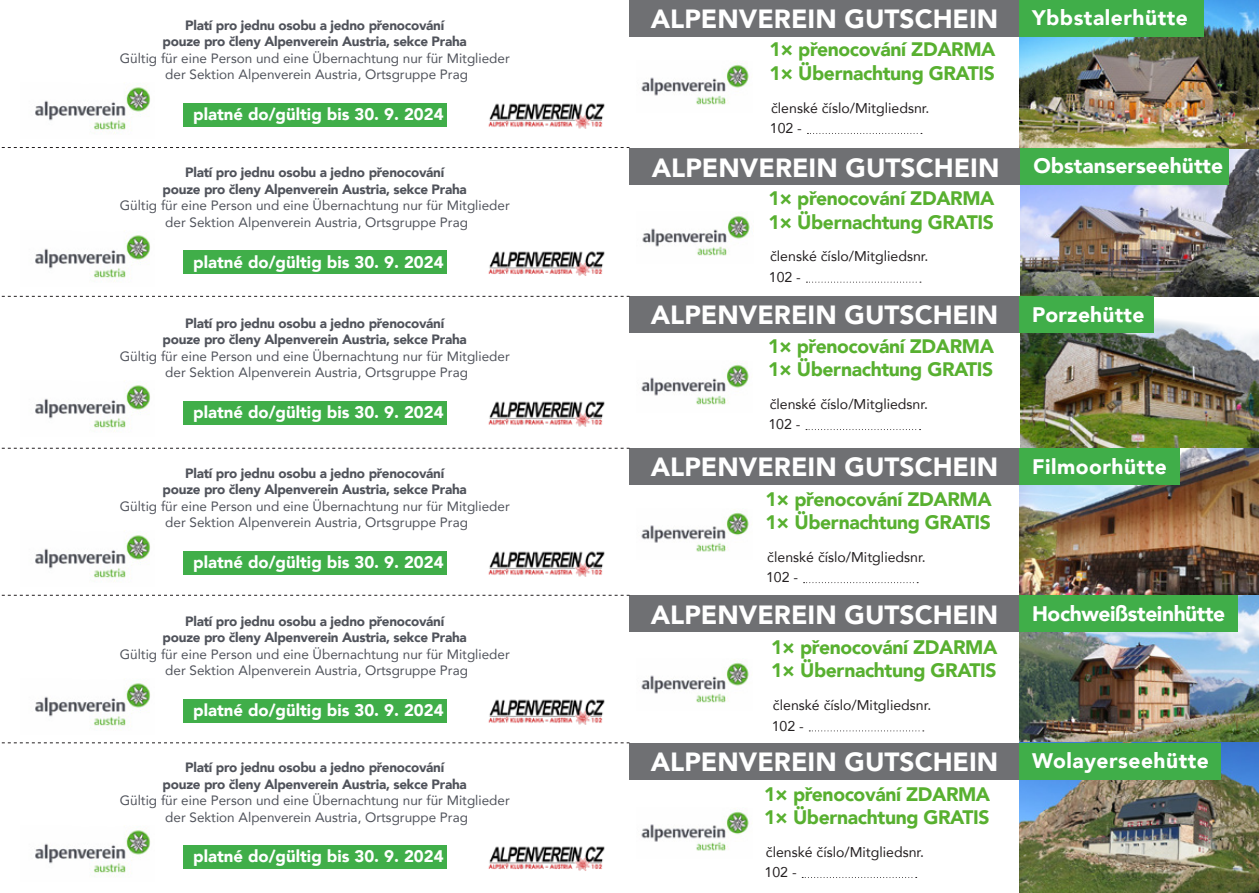
<style>
.page{position:relative;width:1259px;height:893px;background:#fff}
.page>*{position:absolute;margin:0;border:0;box-sizing:border-box;transform-origin:0 0}
.t1{font:900 26.25px "Avenir";color:#fff}
.t2{font:900 21px "Avenir";letter-spacing:.01em;color:#fff}
.t3{font:900 21px "Avenir";letter-spacing:-.02em;color:#fff}
.t4{font:900 19.5px "Avenir";letter-spacing:-.02em;color:#58b030}
.t5{font:900 16.8px "Avenir";color:#fff}
.t6{font:14.1px "Avenir";color:#231f20}
.t7{font:13.5px "Avenir";color:#50535b}
.t8{font:900 13.5px "Avenir";letter-spacing:-.02em;color:#50535b}
</style>
<div class="page">
<img style="left:1020px;top:0;width:239px;height:296px">
<img style="left:641px;top:61px;width:108px;height:44px">
<svg style="left:807px;top:133px;width:115px;height:1px"></svg>
<div style="left:629px;top:0;width:390px;height:37px;background:#6f7073"></div>
<div style="left:1019px;top:0;width:184px;height:37px;background:#40ae49"></div>
<img style="left:1020px;top:319px;width:239px;height:129px">
<img style="left:641px;top:361px;width:108px;height:44px">
<div style="left:629px;top:296px;width:390px;height:37px;background:#6f7073"></div>
<div style="left:1019px;top:296px;width:135px;height:37px;background:#40ae49"></div>
<img style="left:1019px;top:448px;width:240px;height:445px">
<img style="left:641px;top:509px;width:108px;height:43px">
<div style="left:629px;top:448px;width:390px;height:37px;background:#6f7073"></div>
<div style="left:1019px;top:448px;width:160px;height:37px;background:#40ae49"></div>
<img style="left:641px;top:659px;width:108px;height:44px">
<div style="left:629px;top:595px;width:390px;height:37px;background:#6f7073"></div>
<div style="left:1019px;top:595px;width:218px;height:37px;background:#40ae49"></div>
<img style="left:641px;top:808px;width:108px;height:43px">
<div style="left:629px;top:743px;width:390px;height:37px;background:#6f7073"></div>
<div style="left:1019px;top:743px;width:201px;height:37px;background:#40ae49"></div>
<img style="left:642px;top:213px;width:108px;height:43px">
<div style="left:629px;top:148px;width:391px;height:36px;background:#6f7073"></div>
<div style="left:1020px;top:148px;width:209px;height:36px;background:#40ae49"></div>
<svg style="left:809px;top:730px;width:115px;height:1px"></svg>
<svg style="left:803px;top:582px;width:115px;height:1px"></svg>
<svg style="left:806px;top:429px;width:114px;height:1px"></svg>
<svg style="left:806px;top:282px;width:115px;height:1px"></svg>
<svg style="left:802px;top:877px;width:114px;height:1px"></svg>
<svg style="left:1px;top:147px;width:628px;height:1px"></svg>
<svg style="left:1px;top:296px;width:628px;height:1px"></svg>
<svg style="left:1px;top:448px;width:628px;height:1px"></svg>
<svg style="left:1px;top:595px;width:628px;height:1px"></svg>
<svg style="left:1px;top:742px;width:628px;height:1px"></svg>
<img style="left:35px;top:85px;width:115px;height:49px">
<img style="left:35px;top:233px;width:115px;height:49px">
<img style="left:35px;top:383px;width:115px;height:49px">
<img style="left:35px;top:533px;width:115px;height:49px">
<img style="left:35px;top:681px;width:115px;height:49px">
<img style="left:35px;top:828px;width:115px;height:49px">
<div style="left:184px;top:103px;width:262px;height:24px;background:#40ae49"></div>
<div style="left:184px;top:251px;width:262px;height:23px;background:#40ae49"></div>
<div style="left:184px;top:401px;width:262px;height:23px;background:#40ae49"></div>
<div style="left:184px;top:551px;width:262px;height:23px;background:#40ae49"></div>
<div style="left:184px;top:699px;width:262px;height:23px;background:#40ae49"></div>
<div style="left:184px;top:845px;width:262px;height:24px;background:#40ae49"></div>
<img style="left:488px;top:103px;width:117px;height:26px">
<img style="left:488px;top:251px;width:117px;height:25px">
<img style="left:488px;top:401px;width:117px;height:26px">
<img style="left:488px;top:551px;width:117px;height:26px">
<img style="left:488px;top:699px;width:117px;height:26px">
<img style="left:488px;top:846px;width:117px;height:25px">
<p class="t8" style="left:185px;top:14px;width:260px">Platí pro jednu osobu a jedno přenocování</p>
<p class="t8" style="left:163px;top:30px;width:306px">pouze pro členy Alpenverein Austria, sekce Praha</p>
<p class="t7" style="left:120px;top:47px;width:391px">Gültig für eine Person und eine Übernachtung nur für Mitglieder</p>
<p class="t7" style="left:165px;top:64px;width:304px">der Sektion Alpenverein Austria, Ortsgruppe Prag</p>
<p class="t5" style="left:193px;top:100px;width:252px">platné do/gültig bis 30. 9. 2024</p>
<p class="t8" style="left:185px;top:161px;width:260px">Platí pro jednu osobu a jedno přenocování</p>
<p class="t8" style="left:163px;top:178px;width:306px">pouze pro členy Alpenverein Austria, sekce Praha</p>
<p class="t7" style="left:120px;top:195px;width:391px">Gültig für eine Person und eine Übernachtung nur für Mitglieder</p>
<p class="t7" style="left:165px;top:211px;width:304px">der Sektion Alpenverein Austria, Ortsgruppe Prag</p>
<p class="t5" style="left:193px;top:247px;width:252px">platné do/gültig bis 30. 9. 2024</p>
<p class="t8" style="left:185px;top:311px;width:260px">Platí pro jednu osobu a jedno přenocování</p>
<p class="t8" style="left:163px;top:328px;width:306px">pouze pro členy Alpenverein Austria, sekce Praha</p>
<p class="t7" style="left:120px;top:345px;width:391px">Gültig für eine Person und eine Übernachtung nur für Mitglieder</p>
<p class="t7" style="left:165px;top:361px;width:304px">der Sektion Alpenverein Austria, Ortsgruppe Prag</p>
<p class="t5" style="left:193px;top:398px;width:252px">platné do/gültig bis 30. 9. 2024</p>
<p class="t8" style="left:185px;top:461px;width:260px">Platí pro jednu osobu a jedno přenocování</p>
<p class="t8" style="left:163px;top:478px;width:306px">pouze pro členy Alpenverein Austria, sekce Praha</p>
<p class="t7" style="left:120px;top:495px;width:391px">Gültig für eine Person und eine Übernachtung nur für Mitglieder</p>
<p class="t7" style="left:165px;top:512px;width:304px">der Sektion Alpenverein Austria, Ortsgruppe Prag</p>
<p class="t5" style="left:193px;top:548px;width:252px">platné do/gültig bis 30. 9. 2024</p>
<p class="t8" style="left:185px;top:609px;width:260px">Platí pro jednu osobu a jedno přenocování</p>
<p class="t8" style="left:163px;top:626px;width:306px">pouze pro členy Alpenverein Austria, sekce Praha</p>
<p class="t7" style="left:120px;top:643px;width:391px">Gültig für eine Person und eine Übernachtung nur für Mitglieder</p>
<p class="t7" style="left:165px;top:660px;width:304px">der Sektion Alpenverein Austria, Ortsgruppe Prag</p>
<p class="t5" style="left:193px;top:696px;width:252px">platné do/gültig bis 30. 9. 2024</p>
<p class="t8" style="left:185px;top:756px;width:260px">Platí pro jednu osobu a jedno přenocování</p>
<p class="t8" style="left:163px;top:772px;width:306px">pouze pro členy Alpenverein Austria, sekce Praha</p>
<p class="t7" style="left:120px;top:790px;width:391px">Gültig für eine Person und eine Übernachtung nur für Mitglieder</p>
<p class="t7" style="left:165px;top:806px;width:304px">der Sektion Alpenverein Austria, Ortsgruppe Prag</p>
<p class="t5" style="left:193px;top:842px;width:252px">platné do/gültig bis 30. 9. 2024</p>
<p class="t1" style="left:651px;top:-3px;width:349px">ALPENVEREIN GUTSCHEIN</p>
<p class="t2" style="left:1032px;top:0;width:157px">Ybbstalerhütte</p>
<p class="t4" style="left:769px;top:33px;width:228px">1× přenocování ZDARMA</p>
<p class="t4" style="left:769px;top:56px;width:227px">1× Übernachtung GRATIS</p>
<p class="t6" style="left:771px;top:97px;width:160px">členské číslo/Mitgliedsnr.</p>
<p class="t6" style="left:770px;top:117px;width:34px">102 -</p>
<p class="t1" style="left:652px;top:145px;width:349px">ALPENVEREIN GUTSCHEIN</p>
<p class="t2" style="left:1033px;top:147px;width:191px">Obstanserseehütte</p>
<p class="t4" style="left:768px;top:182px;width:228px">1× přenocování ZDARMA</p>
<p class="t4" style="left:768px;top:205px;width:227px">1× Übernachtung GRATIS</p>
<p class="t6" style="left:770px;top:245px;width:160px">členské číslo/Mitgliedsnr.</p>
<p class="t6" style="left:769px;top:266px;width:34px">102 -</p>
<p class="t1" style="left:651px;top:293px;width:349px">ALPENVEREIN GUTSCHEIN</p>
<p class="t2" style="left:1032px;top:296px;width:114px">Porzehütte</p>
<p class="t4" style="left:768px;top:329px;width:228px">1× přenocování ZDARMA</p>
<p class="t4" style="left:768px;top:352px;width:227px">1× Übernachtung GRATIS</p>
<p class="t6" style="left:769px;top:393px;width:160px">členské číslo/Mitgliedsnr.</p>
<p class="t6" style="left:768px;top:413px;width:34px">102 -</p>
<p class="t1" style="left:651px;top:445px;width:349px">ALPENVEREIN GUTSCHEIN</p>
<p class="t2" style="left:1032px;top:448px;width:136px">Filmoorhütte</p>
<p class="t4" style="left:765px;top:482px;width:228px">1× přenocování ZDARMA</p>
<p class="t4" style="left:765px;top:506px;width:227px">1× Übernachtung GRATIS</p>
<p class="t6" style="left:767px;top:546px;width:160px">členské číslo/Mitgliedsnr.</p>
<p class="t6" style="left:766px;top:566px;width:34px">102 -</p>
<p class="t1" style="left:651px;top:592px;width:349px">ALPENVEREIN GUTSCHEIN</p>
<p class="t3" style="left:1032px;top:595px;width:195px">Hochweißsteinhütte</p>
<p class="t4" style="left:771px;top:630px;width:228px">1× přenocování ZDARMA</p>
<p class="t4" style="left:771px;top:654px;width:227px">1× Übernachtung GRATIS</p>
<p class="t6" style="left:773px;top:694px;width:160px">členské číslo/Mitgliedsnr.</p>
<p class="t6" style="left:771px;top:714px;width:34px">102 -</p>
<p class="t1" style="left:651px;top:740px;width:349px">ALPENVEREIN GUTSCHEIN</p>
<p class="t2" style="left:1032px;top:743px;width:178px">Wolayerseehütte</p>
<p class="t4" style="left:764px;top:777px;width:228px">1× přenocování ZDARMA</p>
<p class="t4" style="left:764px;top:800px;width:227px">1× Übernachtung GRATIS</p>
<p class="t6" style="left:766px;top:840px;width:160px">členské číslo/Mitgliedsnr.</p>
<p class="t6" style="left:764px;top:861px;width:34px">102 -</p>
</div>
